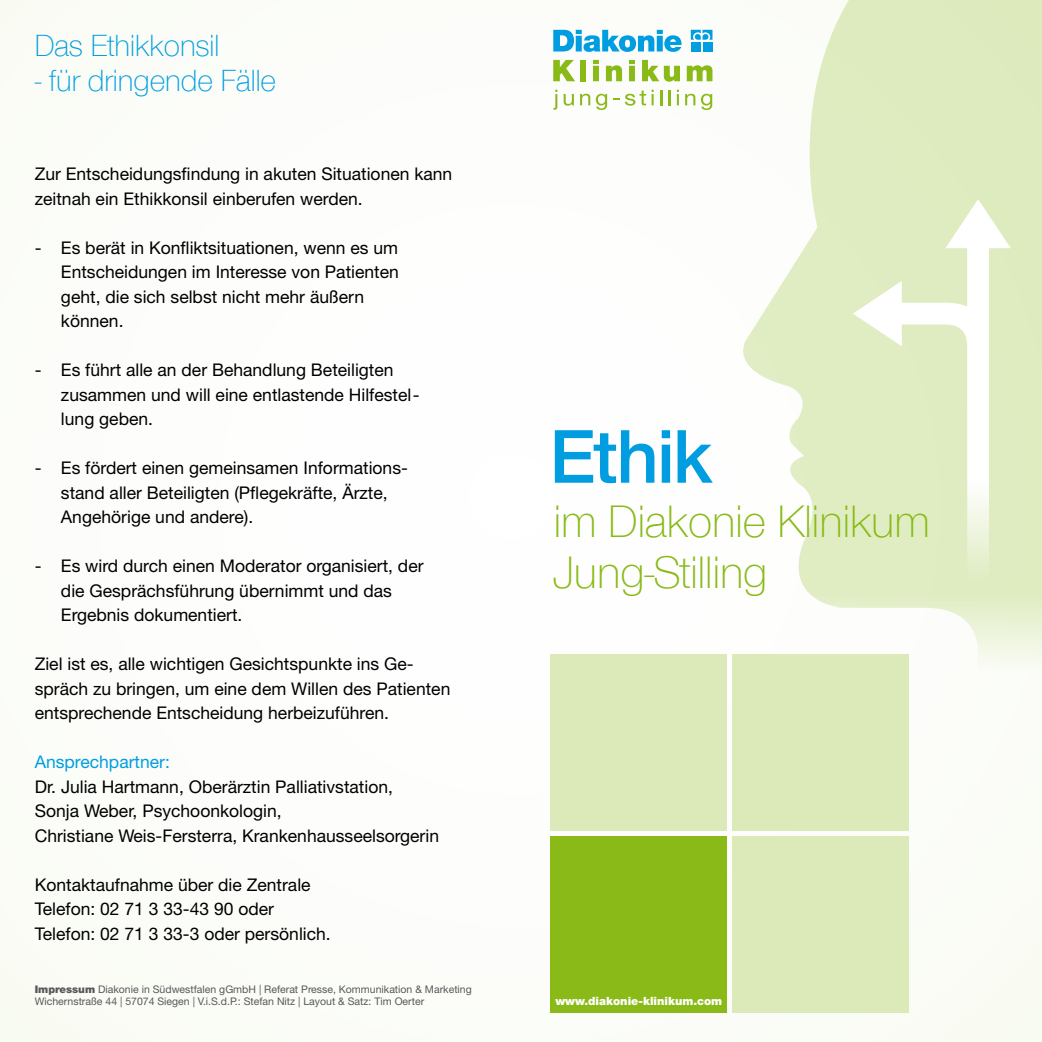
<style>
.page{position:relative;width:1042px;height:1042px;background:#fdfdfb}
.page>*{position:absolute;margin:0;border:0;box-sizing:border-box;transform-origin:0 0}
.t1{font:600 78.75px "Nimbus San Nov D";color:#009ee0}
.t2{font:46.9px/50.8px "Nimbus San Nov D Ligh";color:#89ba17}
.t3{font:31.5px "Nimbus San Nov D Ligh";color:#009ee0}
.t4{font:17.5px/24.5px "Helvetica Neue LT Std";color:#000}
.t5{font:17.5px "Helvetica Neue LT Std";color:#009ee0}
.t6{font:900 11.38px "Helvetica Neue LT Std";color:#fff}
.t7{font:10.5px/12.6px "Helvetica Neue LT Std";color:#58585a}
.s1{font-weight:900}
</style>
<div class="page">
<svg style="left:743px;top:0;width:299px;height:671px;fill:#e0edc3"></svg>
<svg style="left:853px;top:199px;width:158px;height:417px;fill:#e0ecc2"></svg>
<div style="left:551px;top:836px;width:176px;height:176px;background:#89ba17"></div>
<div style="left:551px;top:654px;width:176px;height:176px;background:#dceab9"></div>
<div style="left:732px;top:654px;width:176px;height:176px;background:#dceab9"></div>
<div style="left:732px;top:836px;width:176px;height:176px;background:#dceab9"></div>
<svg style="left:553px;top:30px;width:128px;height:22px"></svg>
<svg style="left:691px;top:30px;width:21px;height:10px"></svg>
<div style="left:691px;top:42px;width:10px;height:9px;background:#009ee0"></div>
<div style="left:702px;top:42px;width:10px;height:9px;background:#009ee0"></div>
<svg style="left:553px;top:60px;width:22px;height:21px"></svg>
<div style="left:580px;top:60px;width:6px;height:21px;background:#89ba17"></div>
<svg style="left:593px;top:60px;width:6px;height:21px"></svg>
<svg style="left:606px;top:65px;width:16px;height:16px"></svg>
<svg style="left:629px;top:60px;width:6px;height:21px"></svg>
<svg style="left:642px;top:60px;width:38px;height:22px"></svg>
<svg style="left:687px;top:65px;width:25px;height:16px"></svg>
<svg style="left:553px;top:90px;width:4px;height:20px"></svg>
<svg style="left:564px;top:94px;width:10px;height:12px"></svg>
<svg style="left:580px;top:94px;width:10px;height:11px"></svg>
<svg style="left:596px;top:94px;width:11px;height:16px"></svg>
<svg style="left:613px;top:90px;width:40px;height:16px"></svg>
<svg style="left:660px;top:90px;width:2px;height:15px"></svg>
<svg style="left:668px;top:90px;width:2px;height:15px"></svg>
<svg style="left:677px;top:90px;width:2px;height:15px"></svg>
<svg style="left:685px;top:94px;width:10px;height:11px"></svg>
<svg style="left:701px;top:94px;width:11px;height:16px"></svg>
<h3 class="t3" style="left:35px;top:28px;width:186px">Das Ethikkonsil</h3>
<h3 class="t3" style="left:35px;top:63px;width:243px">- für dringende Fälle</h3>
<p class="t4" style="left:35px;top:161px;width:419px">Zur Entscheidungsfindung in akuten Situationen kann zeitnah ein Ethikkonsil einberufen werden.</p>
<p class="t4" style="left:61px;top:235px;width:339px;text-indent:-26px">- Es berät in Konfliktsituationen, wenn es um Entscheidungen im Interesse von Patienten geht, die sich selbst nicht mehr äußern können.</p>
<p class="t4" style="left:61px;top:357px;width:360px;text-indent:-26px">- Es führt alle an der Behandlung Beteiligten zusammen und will eine entlastende Hilfestel&shy;lung geben.</p>
<p class="t4" style="left:61px;top:455px;width:348px;text-indent:-26px">- Es fördert einen gemeinsamen Informations&shy;stand aller Beteiligten (Pflegekräfte, Ärzte,<br>Angehörige und andere).</p>
<p class="t4" style="left:61px;top:553px;width:364px;text-indent:-26px">- Es wird durch einen Moderator organisiert, der die Gesprächsführung übernimmt und das<br>Ergebnis dokumentiert.</p>
<p class="t4" style="left:35px;top:651px;width:417px">Ziel ist es, alle wichtigen Gesichtspunkte ins Ge&shy;spräch zu bringen, um eine dem Willen des Patienten entsprechende Entscheidung herbeizuführen.</p>
<p class="t5" style="left:35px;top:751px;width:137px">Ansprechpartner:</p>
<p class="t4" style="left:35px;top:774px;width:406px">Dr. Julia Hartmann, Oberärztin Palliativstation,<br>Sonja Weber, Psychoonkologin,<br>Christiane Weis-Fersterra, Krankenhausseelsorgerin</p>
<p class="t4" style="left:35px;top:872px;width:297px">Kontaktaufnahme über die Zentrale<br>Telefon: 02 71 3 33-43 90 oder<br>Telefon: 02 71 3 33-3 oder persönlich.</p>
<p class="t7" style="left:35px;top:982px;width:438px"><span class="s1">Impressum</span> Diakonie in Südwestfalen gGmbH | Referat Presse, Kommunikation &amp; Marketing<br>Wichernstraße 44 | 57074 Siegen | V.i.S.d.P.: Stefan Nitz | Layout &amp; Satz: Tim Oerter</p>
<h1 class="t1" style="left:551px;top:411px;width:162px">Ethik</h1>
<h2 class="t2" style="left:554px;top:497px;width:377px">im Diakonie Klinikum<br>Jung-Stilling</h2>
<p class="t6" style="left:555px;top:994px;width:168px">www.diakonie-klinikum.com</p>
</div>
